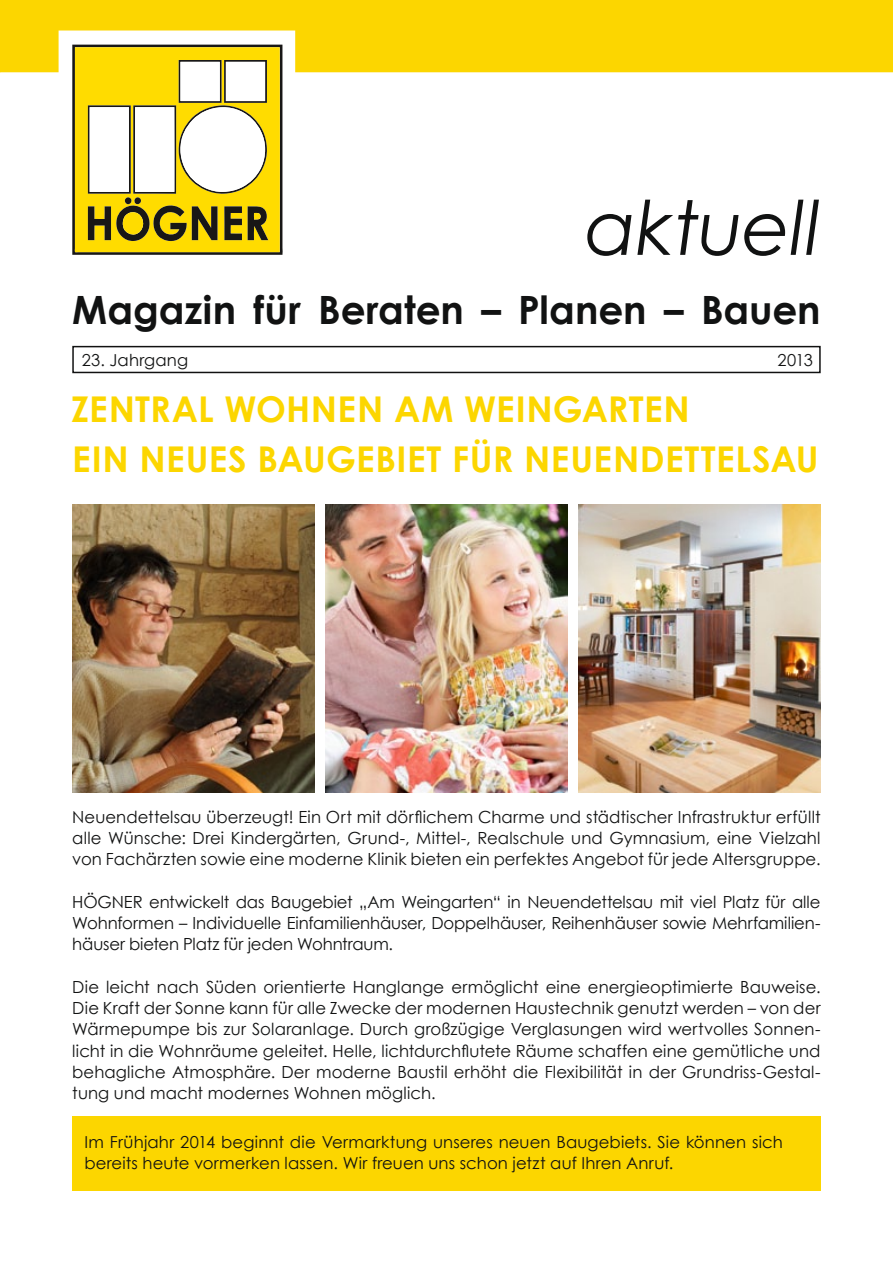
<style>
.page{position:relative;width:893px;height:1263px;background:#fff}
.page>*{position:absolute;margin:0;border:0;box-sizing:border-box;transform-origin:0 0}
.t1{font:italic 75px "Century Gothic";letter-spacing:-.005em;color:#111212}
.t2{font:700 39px "Century Gothic";color:#111212}
.t3{font:700 35.55px/49.9px "Century Gothic";letter-spacing:.015em;color:#fcd600}
.t4{font:16.65px/21.3px "Century Gothic";letter-spacing:.005em;color:#111212;text-align:justify}
.t5{font:16.5px/21px "Century Gothic";letter-spacing:.01em;color:#111212}
</style>
<div class="page">
<div style="left:72px;top:1116px;width:749px;height:75px;background:#fcd600"></div>
<svg style="left:0;top:0;width:893px;height:72px;background:#fbd811"></svg>
<div style="left:72px;top:346px;width:749px;height:27px;border:2px solid #111212"></div>
<svg style="left:72px;top:45px;width:211px;height:210px"></svg>
<img style="left:325px;top:504px;width:243px;height:288px">
<img style="left:72px;top:504px;width:243px;height:288px">
<img style="left:578px;top:504px;width:243px;height:288px">
<h1 class="t1" style="left:585px;top:182px;width:237px">aktuell</h1>
<h2 class="t2" style="left:72px;top:285px;width:750px">Magazin für Beraten – Planen – Bauen</h2>
<p class="t5" style="left:82px;top:349px;width:108px">23. Jahrgang</p>
<p class="t5" style="left:778px;top:349px;width:37px">2013</p>
<h3 class="t3" style="left:71px;top:383px;width:749px">ZENTRAL WOHNEN AM WEINGARTEN<br>EIN NEUES BAUGEBIET FÜR NEUENDETTELSAU</h3>
<p class="t4" style="left:72px;top:806px;width:750px">Neuendettelsau überzeugt! Ein Ort mit dörflichem Charme und städtischer Infrastruktur erfüllt alle Wünsche: Drei Kindergärten, Grund-, Mittel-, Realschule und Gymnasium, eine Vielzahl von Fachärzten sowie eine moderne Klinik bieten ein perfektes Angebot für jede Altersgruppe.</p>
<p class="t4" style="left:72px;top:891px;width:750px">HÖGNER entwickelt das Baugebiet „Am Weingarten“ in Neuendettelsau mit viel Platz für alle Wohnformen – Individuelle Einfamilienhäuser, Doppelhäuser, Reihenhäuser sowie Mehrfamilien&shy;häuser bieten Platz für jeden Wohntraum.</p>
<p class="t4" style="left:72px;top:976px;width:750px">Die leicht nach Süden orientierte Hanglange ermöglicht eine energieoptimierte Bauweise.<br>Die Kraft der Sonne kann für alle Zwecke der modernen Haustechnik genutzt werden – von der Wärmepumpe bis zur Solaranlage. Durch großzügige Verglasungen wird wertvolles Sonnen&shy;licht in die Wohnräume geleitet. Helle, lichtdurchflutete Räume schaffen eine gemütliche und behagliche Atmosphäre. Der moderne Baustil erhöht die Flexibilität in der Grundriss-Gestal&shy;tung und macht modernes Wohnen möglich.</p>
<p class="t5" style="left:85px;top:1131px;width:700px">Im Frühjahr 2014 beginnt die Vermarktung unseres neuen Baugebiets. Sie können sich bereits heute vormerken lassen. Wir freuen uns schon jetzt auf Ihren Anruf.</p>
</div>
